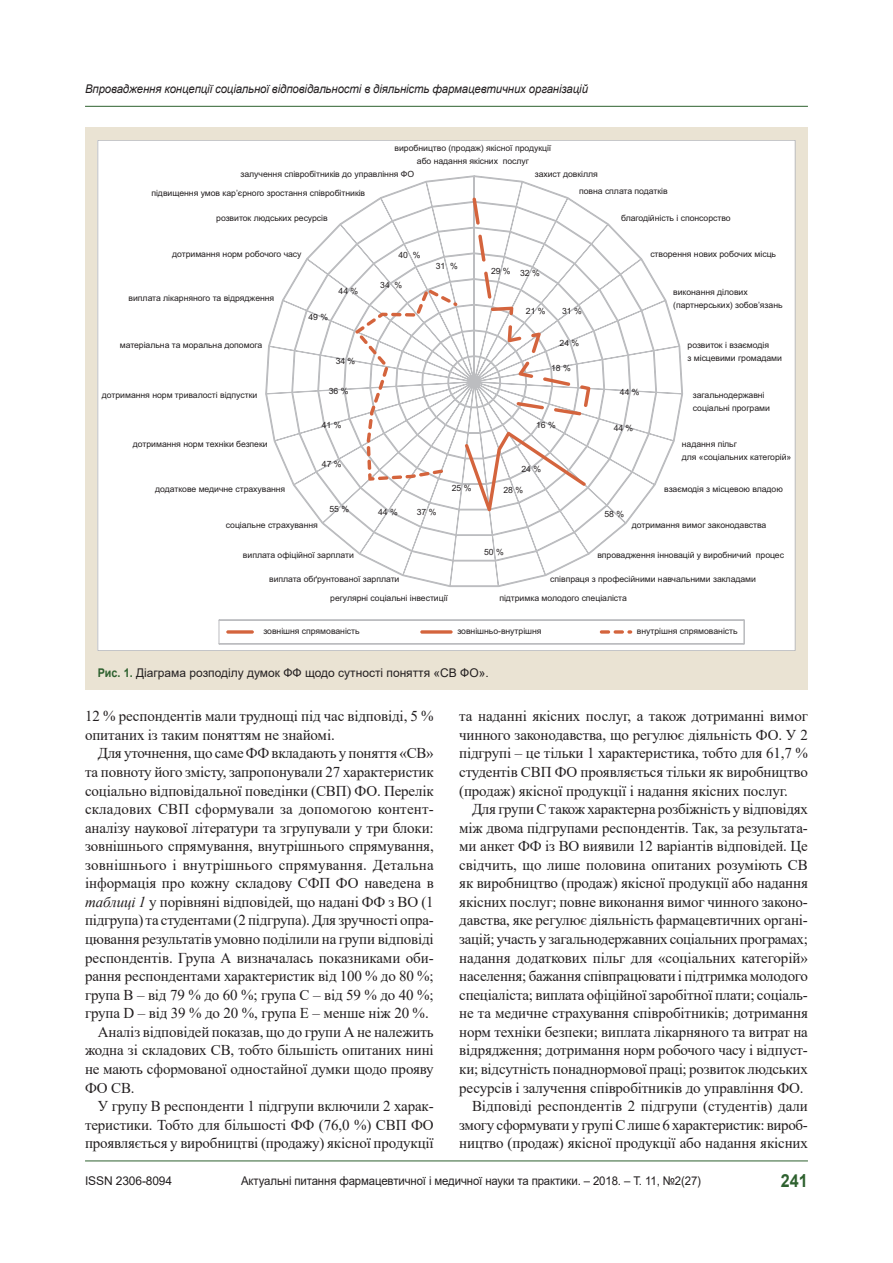
<style>
.page{position:relative;width:893px;height:1263px;background:#fff}
.page>*{position:absolute;margin:0;border:0;box-sizing:border-box;transform-origin:0 0}
.t1{font:700 18px "Arial";color:#2e612f;scale:.9 1}
.tecst{font:15px/18.6px "Times New Roman";letter-spacing:-.01em;color:#231f20;text-align:justify}
.Колонтитул_автор_наз{font:italic 12px "Arial";letter-spacing:-.01em;color:#231f20;scale:.95 1}
.примечание{font:12px "Arial";letter-spacing:-.01em;color:#231f20;scale:.95 1}
.примечание-2{font:12px "Arial";letter-spacing:-.01em;color:#231f20}
.t2{font:8.55px/12.9px "Arial";letter-spacing:-.005em;color:#231f20}
.s1{font-weight:700;color:#2e612f}
.s2{font-style:italic}
</style>
<div class="page">
<hr style="left:85px;top:1160px;width:723px;height:1px;background:#2e612f">
<hr style="left:85px;top:106px;width:723px;height:1px;background:#2e612f">
<div style="left:85px;top:128px;width:723px;height:562px;background:#eae3d3"></div>
<div style="left:98px;top:140px;width:697px;height:511px;background:#fff"></div>
<svg style="left:265px;top:175px;width:418px;height:412px"></svg>
<svg style="left:472px;top:197px;width:118px;height:218px"></svg>
<svg style="left:465px;top:432px;width:121px;height:79px"></svg>
<svg style="left:355px;top:290px;width:103px;height:191px"></svg>
<svg style="left:218px;top:619px;width:527px;height:26px"></svg>
<p class="Колонтитул_автор_наз" style="left:85px;top:81px;width:531px">Впровадження концепції соціальної відповідальності в діяльність фармацевтичних організацій</p>
<p class="t2" style="left:395px;top:142px;width:158px;text-align:center">виробництво (продаж) якісної продукції або надання якісних послуг</p>
<p class="t2" style="left:241px;top:168px;width:175px">залучення співробітників до управління ФО</p>
<p class="t2" style="left:151px;top:187px;width:215px">підвищення умов кар’єрного зростання співробітників</p>
<p class="t2" style="left:216px;top:212px;width:113px">розвиток людських ресурсів</p>
<p class="t2" style="left:172px;top:248px;width:131px">дотримання норм робочого часу</p>
<p class="t2" style="left:129px;top:291px;width:147px">виплата лікарняного та відрядження</p>
<p class="t2" style="left:120px;top:339px;width:144px">матеріальна та моральна допомога</p>
<p class="t2" style="left:308px;top:311px;width:21px">49 %</p>
<p class="t2" style="left:339px;top:285px;width:21px">44 %</p>
<p class="t2" style="left:336px;top:355px;width:21px">34 %</p>
<p class="t2" style="left:102px;top:388px;width:157px">дотримання норм тривалості відпустки</p>
<p class="t2" style="left:133px;top:437px;width:136px">дотримання норм техніки безпеки</p>
<p class="t2" style="left:155px;top:483px;width:132px">додаткове медичне страхування</p>
<p class="t2" style="left:329px;top:385px;width:21px">36 %</p>
<p class="t2" style="left:322px;top:419px;width:21px">41 %</p>
<p class="t2" style="left:322px;top:458px;width:21px">47 %</p>
<p class="t2" style="left:329px;top:502px;width:21px">55 %</p>
<p class="t2" style="left:226px;top:518px;width:94px">соціальне страхування</p>
<p class="t2" style="left:243px;top:549px;width:112px">виплата офіційної зарплати</p>
<p class="t2" style="left:398px;top:248px;width:24px">40 %</p>
<p class="t2" style="left:380px;top:278px;width:24px">34 %</p>
<p class="t2" style="left:436px;top:259px;width:24px">31 %</p>
<p class="t2" style="left:452px;top:481px;width:21px">25 %</p>
<p class="t2" style="left:378px;top:506px;width:21px">44 %</p>
<p class="t2" style="left:417px;top:505px;width:21px">37 %</p>
<p class="t2" style="left:269px;top:572px;width:132px">виплата обґрунтованої зарплати</p>
<p class="t2" style="left:579px;top:166px;width:90px;line-height:17px;text-indent:-44px">захист довкілля<br>повна сплата податків</p>
<p class="t2" style="left:621px;top:212px;width:111px">благодійність і спонсорство</p>
<p class="t2" style="left:650px;top:248px;width:127px">створення нових робочих місць</p>
<p class="t2" style="left:673px;top:285px;width:111px">виконання ділових (партнерських) зобов’язань</p>
<p class="t2" style="left:688px;top:339px;width:96px">розвиток і взаємодія<br>з місцевими громадами</p>
<p class="t2" style="left:693px;top:388px;width:78px">загальнодержавні соціальні програми</p>
<p class="t2" style="left:682px;top:437px;width:111px">надання пільг<br>для «соціальних категорій»</p>
<p class="t2" style="left:664px;top:483px;width:120px">взаємодія з місцевою владою</p>
<p class="t2" style="left:632px;top:518px;width:136px">дотримання вимог законодавства</p>
<p class="t2" style="left:597px;top:549px;width:188px">впровадження інновацій у виробничий процес</p>
<p class="t2" style="left:550px;top:572px;width:207px">співпраця з професійними навчальними закладами</p>
<p class="t2" style="left:491px;top:265px;width:50px">29 % 32 %</p>
<p class="t2" style="left:526px;top:304px;width:21px">21 %</p>
<p class="t2" style="left:562px;top:305px;width:21px">31 %</p>
<p class="t2" style="left:560px;top:336px;width:21px">24 %</p>
<p class="t2" style="left:551px;top:362px;width:21px">18 %</p>
<p class="t2" style="left:620px;top:386px;width:21px">44 %</p>
<p class="t2" style="left:536px;top:418px;width:21px">16 %</p>
<p class="t2" style="left:614px;top:421px;width:21px">44 %</p>
<p class="t2" style="left:521px;top:463px;width:21px">24 %</p>
<p class="t2" style="left:503px;top:483px;width:21px">28 %</p>
<p class="t2" style="left:604px;top:507px;width:21px">58 %</p>
<p class="t2" style="left:484px;top:545px;width:21px">50 %</p>
<p class="t2" style="left:330px;top:592px;width:119px">регулярні соціальні інвестиції</p>
<p class="t2" style="left:499px;top:592px;width:129px">підтримка молодого спеціаліста</p>
<p class="t2" style="left:263px;top:624px;width:98px">зовнішня спрямованість</p>
<p class="t2" style="left:457px;top:624px;width:86px">зовнішньо-внутрішня</p>
<p class="t2" style="left:637px;top:624px;width:102px">внутрішня спрямованість</p>
<p class="примечание-2" style="left:98px;top:664px;width:392px"><span class="s1">Рис. 1.</span> Діаграма розподілу думок ФФ щодо сутності поняття «СВ ФО».</p>
<p class="tecst" style="left:85px;top:706px;width:350px">12 % респондентів мали труднощі під час відповіді, 5 % опитаних із таким поняттям не знайомі.</p>
<p class="tecst" style="left:85px;top:744px;width:350px;text-indent:13px">Для уточнення, що саме ФФ вкладають у поняття «СВ» та повноту його змісту, запропонували 27 характеристик соціально відповідальної поведінки (СВП) ФО. Перелік складових СВП сформували за допомогою контент&shy;аналізу наукової літератури та згрупували у три блоки: зовнішнього спрямування, внутрішнього спрямування, зовнішнього і внутрішнього спрямування. Детальна інформація про кожну складову СФП ФО наведена в <span class="s2">таблиці 1</span> у порівняні відповідей, що надані ФФ з ВО (1 підгрупа) та студентами (2 підгрупа). Для зручності опра&shy;цювання результатів умовно поділили на групи відповіді респондентів. Група А визначалась показниками оби&shy;рання респондентами характеристик від 100 % до 80 %; група В – від 79 % до 60 %; група С – від 59 % до 40 %; група D – від 39 % до 20 %, група Е – менше ніж 20 %.</p>
<p class="tecst" style="left:85px;top:1022px;width:350px;text-indent:13px">Аналіз відповідей показав, що до групи А не належить жодна зі складових СВ, тобто більшість опитаних нині не мають сформованої одностайної думки щодо прояву ФО СВ.</p>
<p class="tecst" style="left:85px;top:1096px;width:350px;text-indent:13px">У групу В респонденти 1 підгрупи включили 2 харак&shy;теристики. Тобто для більшості ФФ (76,0 %) СВП ФО проявляється у виробництві (продажу) якісної продукції</p>
<p class="tecst" style="left:459px;top:706px;width:350px">та наданні якісних послуг, а також дотриманні вимог чинного законодавства, що регулює діяльність ФО. У 2 підгрупі – це тільки 1 характеристика, тобто для 61,7 % студентів СВП ФО проявляється тільки як виробництво (продаж) якісної продукції і надання якісних послуг.</p>
<p class="tecst" style="left:459px;top:799px;width:350px;text-indent:13px">Для групи С також характерна розбіжність у відповідях між двома підгрупами респондентів. Так, за результата&shy;ми анкет ФФ із ВО виявили 12 варіантів відповідей. Це свідчить, що лише половина опитаних розуміють СВ як виробництво (продаж) якісної продукції або надання якісних послуг; повне виконання вимог чинного законо&shy;давства, яке регулює діяльність фармацевтичних органі&shy;зацій; участь у загальнодержавних соціальних програмах; надання додаткових пільг для «соціальних категорій» населення; бажання співпрацювати і підтримка молодого спеціаліста; виплата офіційної заробітної плати; соціаль&shy;не та медичне страхування співробітників; дотримання норм техніки безпеки; виплата лікарняного та витрат на відрядження; дотримання норм робочого часу і відпуст&shy;ки; відсутність понаднормової праці; розвиток людських ресурсів і залучення співробітників до управління ФО.</p>
<p class="tecst" style="left:459px;top:1096px;width:350px;text-indent:13px">Відповіді респондентів 2 підгрупи (студентів) дали змогу сформувати у групі С лише 6 характеристик: вироб&shy;ництво (продаж) якісної продукції або надання якісних</p>
<p class="примечание-2" style="left:85px;top:1172px;width:89px">ISSN 2306-8094</p>
<p class="примечание" style="left:241px;top:1172px;width:486px">Актуальні питання фармацевтичної і медичної науки та практики. – 2018. – Т. 11, №2(27)</p>
<p class="t1" style="left:781px;top:1168px;width:32px">241</p>
</div>
